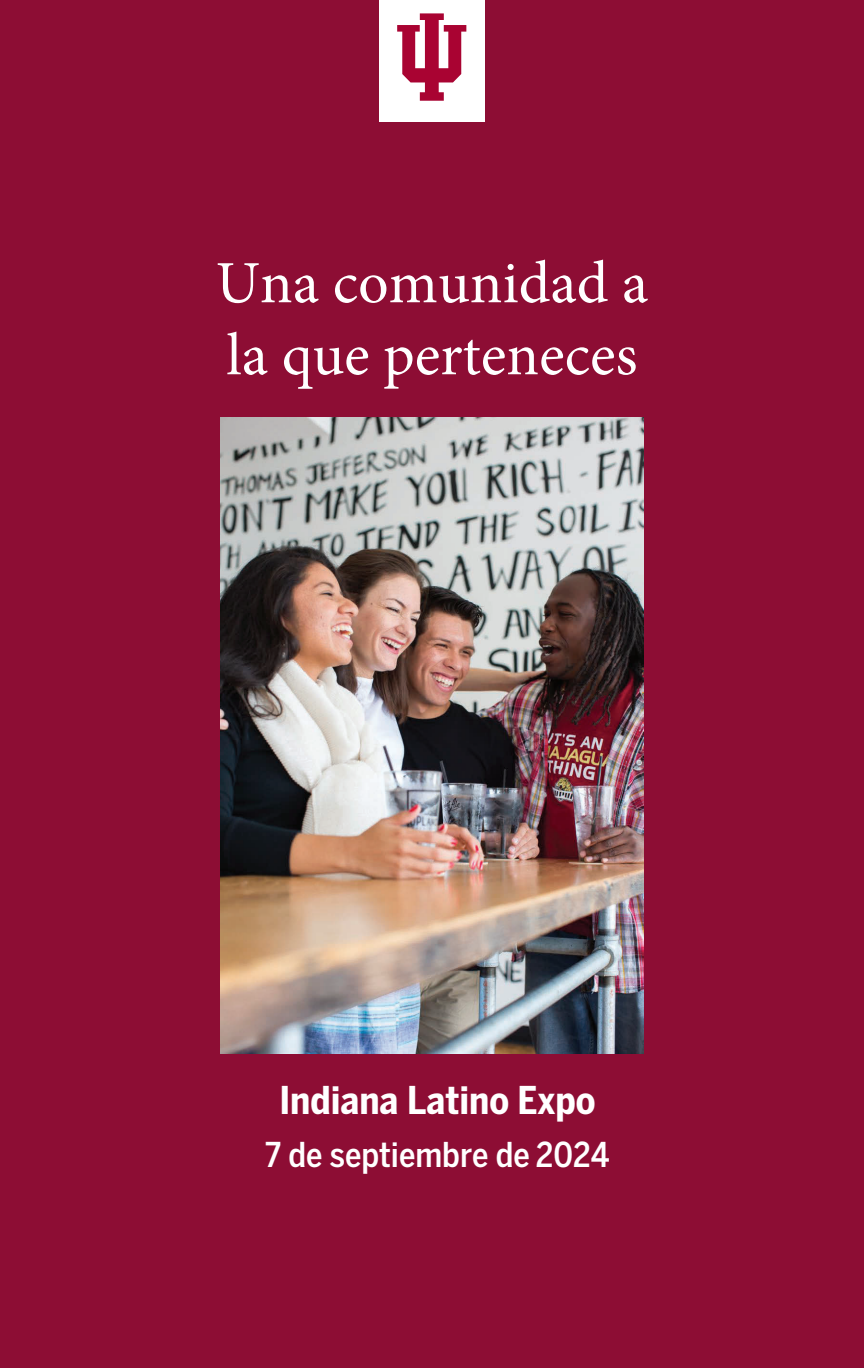
<style>
.page{position:relative;width:864px;height:1368px;background:#8d0d34}
.page>*{position:absolute;margin:0;border:0;box-sizing:border-box;transform-origin:0 0}
.t1{font:60px/72px "Minion Pro";color:#fff}
.t2{font:700 38px "Benton Sans Cond";color:#fff}
.t3{font:500 34px "Benton Sans Cond";color:#fff}
</style>
<div class="page">
<div style="left:379px;top:0;width:106px;height:122px;background:#fff"></div>
<svg style="left:397px;top:13px;width:69px;height:88px"></svg>
<img style="left:220px;top:417px;width:424px;height:636px">
<p class="t1" style="left:216px;top:247px;width:434px">Una comunidad a la que perteneces</p>
<p class="t2" style="left:279px;top:1076px;width:318px">Indiana Latino Expo</p>
<p class="t3" style="left:265px;top:1134px;width:346px">7 de septiembre de 2024</p>
</div>
